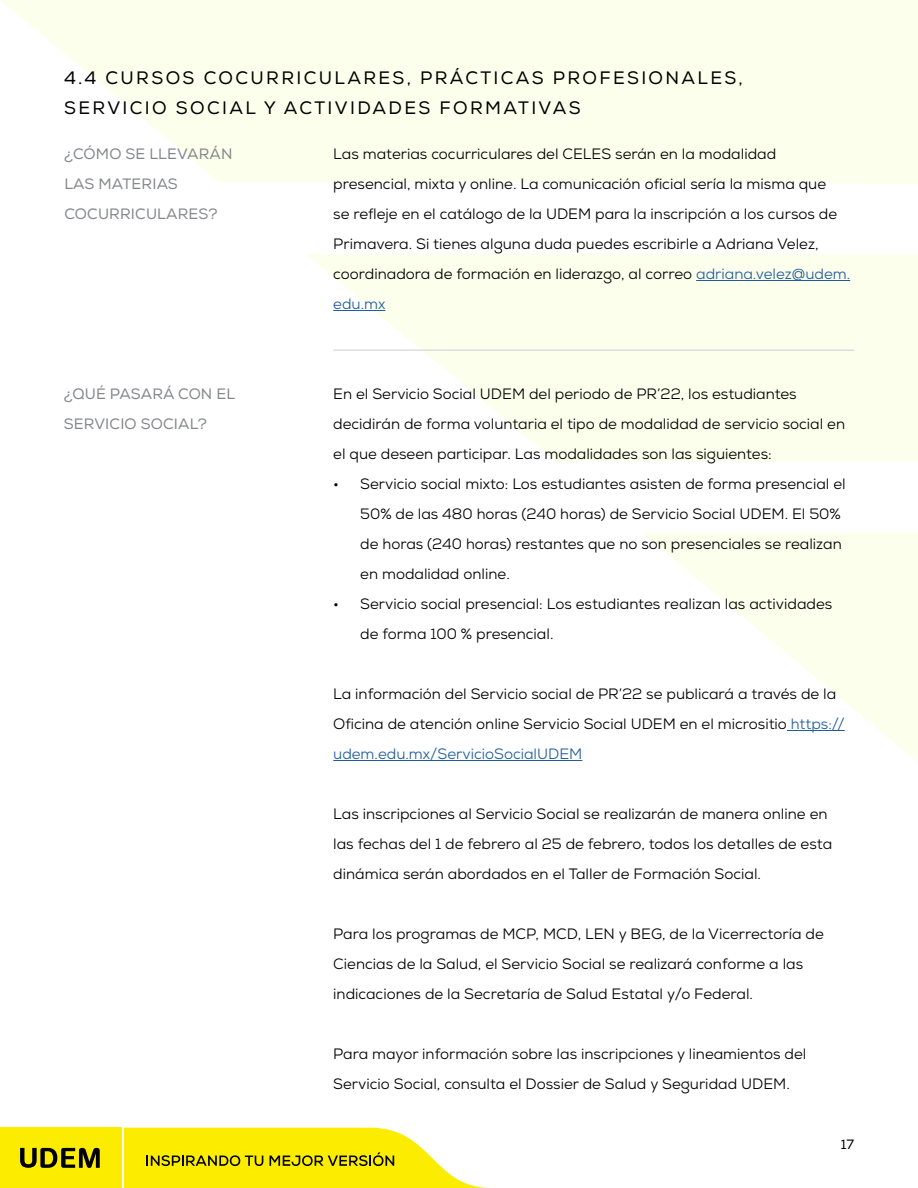
<style>
.page{position:relative;width:918px;height:1188px;background:#fff}
.page>*{position:absolute;margin:0;border:0;box-sizing:border-box;transform-origin:0 0}
.t1{font:18px/30px "Nexa";letter-spacing:.13em;color:#000}
.t2{font:15px/30px "Nexa";color:#000}
.t3{font:15px/30px "Nexa";letter-spacing:.01em;color:#85878a}
.t4{font:13.5px "Nexa";color:#000}
.s1{color:#215e9e}
</style>
<div class="page">
<svg style="left:642px;top:533px;width:276px;height:229px"></svg>
<svg style="left:306px;top:254px;width:612px;height:207px;fill:#fdffed"></svg>
<svg style="left:1px;top:0;width:917px;height:184px;background:#fdffef"></svg>
<svg style="left:124px;top:1128px;width:366px;height:60px"></svg>
<div style="left:0;top:1127px;width:121px;height:61px;background:#fced00"></div>
<svg style="left:20px;top:1148px;width:80px;height:20px"></svg>
<hr style="left:696px;top:280px;width:154px;height:1px;background:#215e9e">
<hr style="left:333px;top:310px;width:52px;height:1px;background:#215e9e">
<hr style="left:787px;top:730px;width:58px;height:1px;background:#215e9e">
<hr style="left:333px;top:760px;width:249px;height:1px;background:#215e9e">
<hr style="left:333px;top:350px;width:521px;height:1px;background:#dcddde">
<p class="t1" style="left:64px;top:63px;width:680px">4.4 CURSOS COCURRICULARES, PRÁCTICAS PROFESIONALES,<br>SERVICIO SOCIAL Y ACTIVIDADES FORMATIVAS</p>
<p class="t3" style="left:64px;top:139px;width:170px">¿CÓMO SE LLEVARÁN<br>LAS MATERIAS<br>COCURRICULARES?</p>
<p class="t2" style="left:333px;top:139px;width:518px">Las materias cocurriculares del CELES serán en la modalidad presencial, mixta y online. La comunicación oficial sería la misma que<br>se refleje en el catálogo de la UDEM para la inscripción a los cursos de Primavera. Si tienes alguna duda puedes escribirle a Adriana Velez, coordinadora de formación en liderazgo, al correo <span class="s1">adriana.velez@udem. edu.mx</span></p>
<p class="t3" style="left:64px;top:379px;width:173px">¿QUÉ PASARÁ CON EL<br>SERVICIO SOCIAL?</p>
<p class="t2" style="left:333px;top:379px;width:513px">En el Servicio Social UDEM del periodo de PR’22, los estudiantes decidirán de forma voluntaria el tipo de modalidad de servicio social en el que deseen participar. Las modalidades son las siguientes:</p>
<p class="t2" style="left:360px;top:469px;width:487px;text-indent:-27px">• Servicio social mixto: Los estudiantes asisten de forma presencial el 50% de las 480 horas (240 horas) de Servicio Social UDEM. El 50% de horas (240 horas) restantes que no son presenciales se realizan en modalidad online.</p>
<p class="t2" style="left:360px;top:589px;width:474px;text-indent:-27px">• Servicio social presencial: Los estudiantes realizan las actividades de forma 100 % presencial.</p>
<p class="t2" style="left:333px;top:679px;width:513px">La información del Servicio social de PR’22 se publicará a través de la<br>Oficina de atención online Servicio Social UDEM en el micrositio <span class="s1">https:// udem.edu.mx/ServicioSocialUDEM</span></p>
<p class="t2" style="left:333px;top:799px;width:500px">Las inscripciones al Servicio Social se realizarán de manera online en las fechas del 1 de febrero al 25 de febrero, todos los detalles de esta dinámica serán abordados en el Taller de Formación Social.</p>
<p class="t2" style="left:333px;top:919px;width:492px">Para los programas de MCP, MCD, LEN y BEG, de la Vicerrectoría de<br>Ciencias de la Salud, el Servicio Social se realizará conforme a las indicaciones de la Secretaría de Salud Estatal y/o Federal.</p>
<p class="t2" style="left:333px;top:1039px;width:475px">Para mayor información sobre las inscripciones y lineamientos del<br>Servicio Social, consulta el Dossier de Salud y Seguridad UDEM.</p>
<p class="t4" style="left:841px;top:1136px;width:15px">17</p>
</div>
